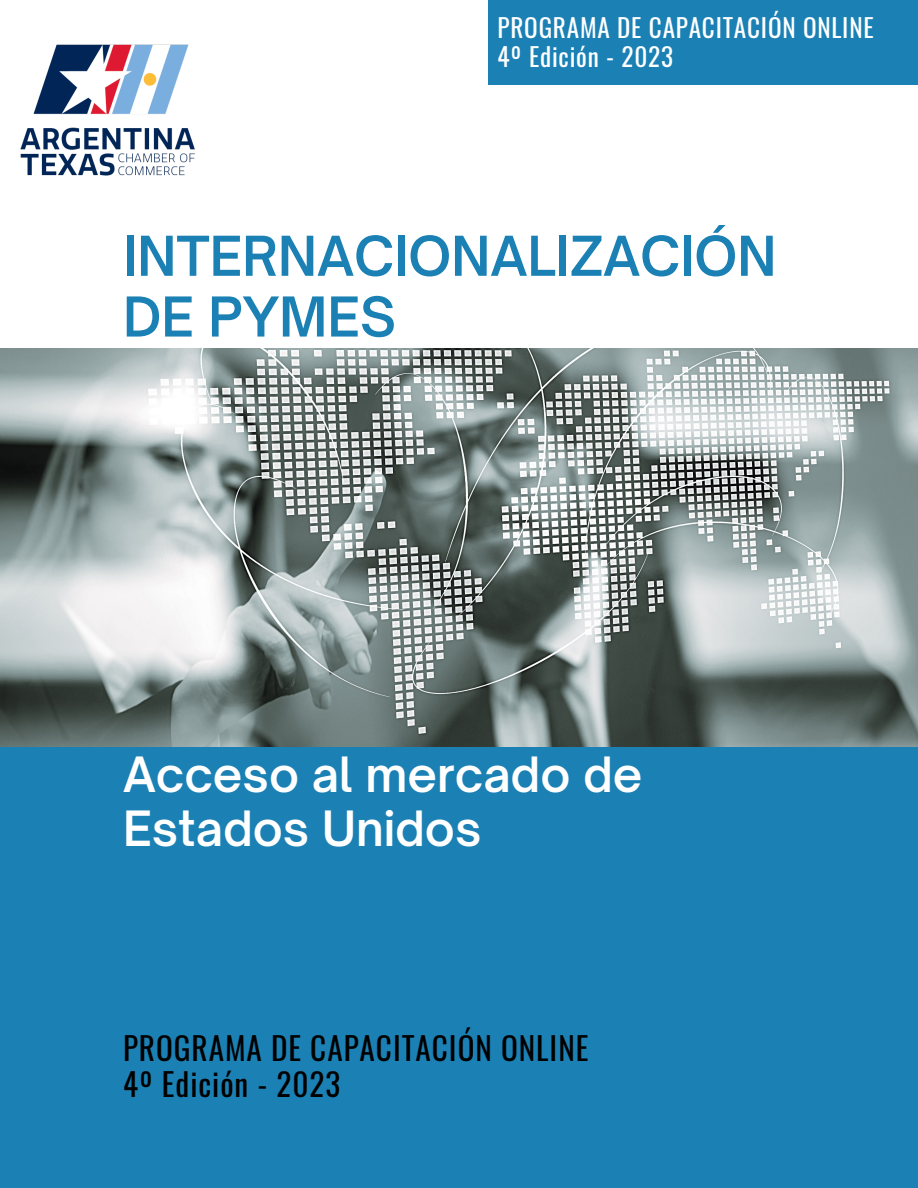
<style>
.page{position:relative;width:918px;height:1188px;background:#fff}
.page>*{position:absolute;margin:0;border:0;box-sizing:border-box;transform-origin:0 0}
.t1{font:600 52.5px/60.8px "Open Sauce One";color:#1b81b5}
.t2{font:600 46.5px/54px "Open Sauce One";color:#fff}
.t3{font:31.2px/36px "Oswald";letter-spacing:.03em;color:#000}
.t4{font:25.2px/29.1px "Oswald";letter-spacing:.03em;color:#fff}
</style>
<div class="page">
<div style="left:0;top:663px;width:918px;height:525px;background:#1b81b5"></div>
<img style="left:0;top:349px;width:918px;height:398px">
<img style="left:20px;top:44px;width:175px;height:132px">
<div style="left:488px;top:0;width:430px;height:85px;background:#1b81b5"></div>
<p class="t4" style="left:498px;top:12px;width:378px">PROGRAMA DE CAPACITACIÓN ONLINE<br>4º Edición - 2023</p>
<h1 class="t1" style="left:123px;top:225px;width:655px">INTERNACIONALIZACIÓN<br>DE PYMES</h1>
<h2 class="t2" style="left:123px;top:747px;width:521px">Acceso al mercado de<br>Estados Unidos</h2>
<p class="t3" style="left:123px;top:1029px;width:467px">PROGRAMA DE CAPACITACIÓN ONLINE<br>4º Edición - 2023</p>
</div>
